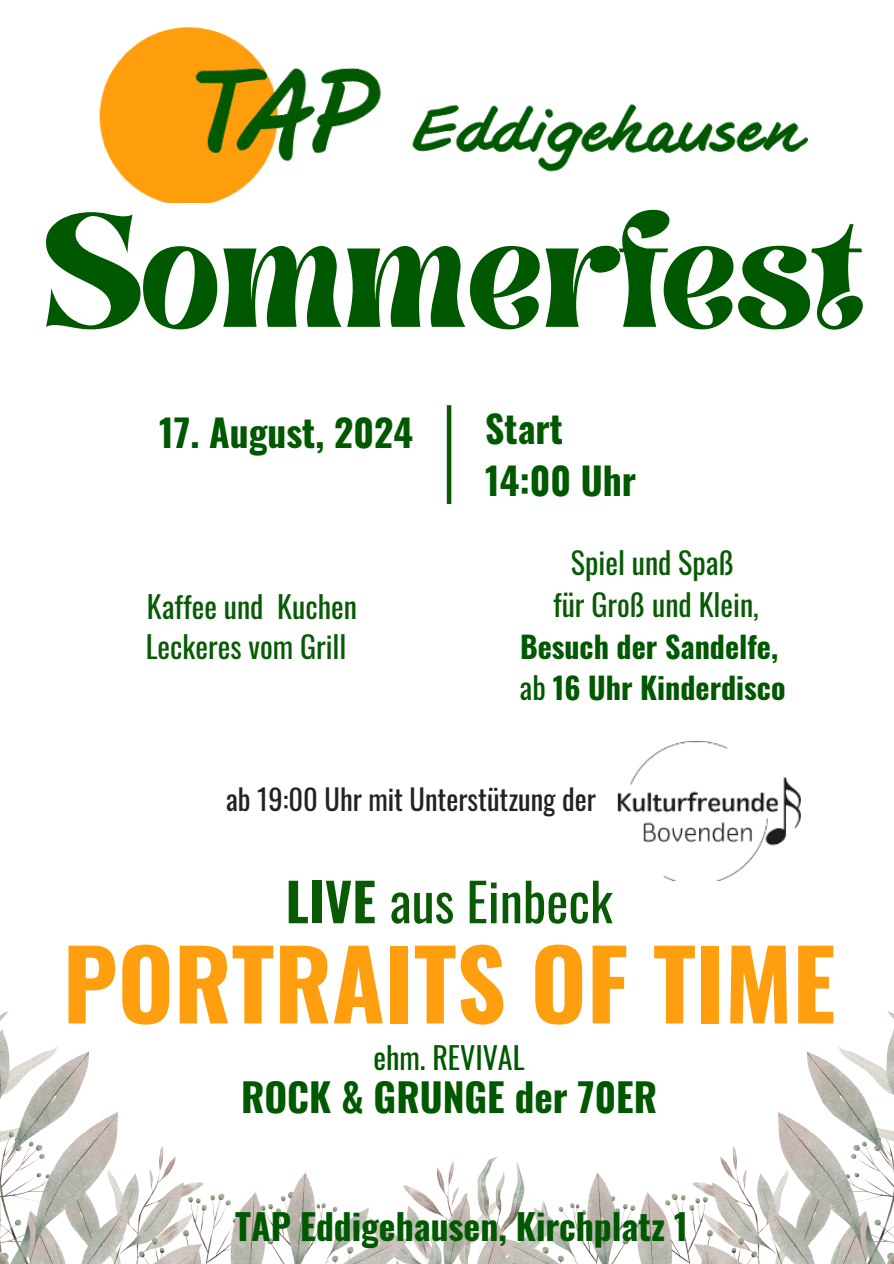
<style>
.page{position:relative;width:894px;height:1264px;background:#fff}
.page>*{position:absolute;margin:0;border:0;box-sizing:border-box;transform-origin:0 0}
.t1{font:129.15px "Brasika Display";color:#005800}
.t2{font:700 96px "Oswald";color:#ff9e0e}
.t3{font:52.5px "Oswald";color:#085a05}
.t4{font:700 39px "Oswald";color:#005800}
.t5{font:700 37.5px/51.8px "Oswald";color:#005800}
.t6{font:700 35.55px "Oswald";color:#005800}
.t7{font:30px "Oswald";color:#085a05}
.t8{font:700 30px "Oswald";color:#005800}
.t9{font:30px "Oswald";color:#005800}
.t10{font:28.5px "Oswald";color:#22221f}
.s1{font-weight:400}
.s2{font-weight:700}
</style>
<div class="page">
<img style="left:0;top:1011px;width:893px;height:252px">
<div style="left:446px;top:405px;width:5px;height:99px;background:#085a05"></div>
<img style="left:617px;top:741px;width:184px;height:139px">
<img style="left:99px;top:27px;width:709px;height:175px">
<p class="t1" style="left:43px;top:172px;width:822px">SOMMERFEST</p>
<p class="t5" style="left:159px;top:405px;width:255px">17. August, 2024</p>
<p class="t5" style="left:485px;top:401px;width:152px">Start<br>14:00 Uhr</p>
<p class="t7" style="left:147px;top:583px;width:211px">Kaffee und Kuchen</p>
<p class="t7" style="left:146px;top:622px;width:202px">Leckeres vom Grill</p>
<p class="t7" style="left:570px;top:539px;width:165px">Spiel und Spaß</p>
<p class="t7" style="left:553px;top:581px;width:207px">für Groß und Klein,</p>
<p class="t8" style="left:520px;top:622px;width:259px">Besuch der Sandelfe,</p>
<p class="t8" style="left:519px;top:664px;width:267px"><span class="s1">ab</span> 16 Uhr Kinderdisco</p>
<h3 class="t10" style="left:226px;top:776px;width:371px">ab 19:00 Uhr mit Unterstützung der</h3>
<h2 class="t3" style="left:285px;top:860px;width:328px"><span class="s2">LIVE</span> aus Einbeck</h2>
<h2 class="t2" style="left:63px;top:908px;width:773px">PORTRAITS OF TIME</h2>
<h2 class="t9" style="left:373px;top:1033px;width:153px">ehm. REVIVAL</h2>
<h2 class="t4" style="left:241px;top:1066px;width:417px">ROCK &amp; GRUNGE der 70ER</h2>
<h2 class="t6" style="left:235px;top:1198px;width:454px">TAP Eddigehausen, Kirchplatz 1</h2>
</div>
